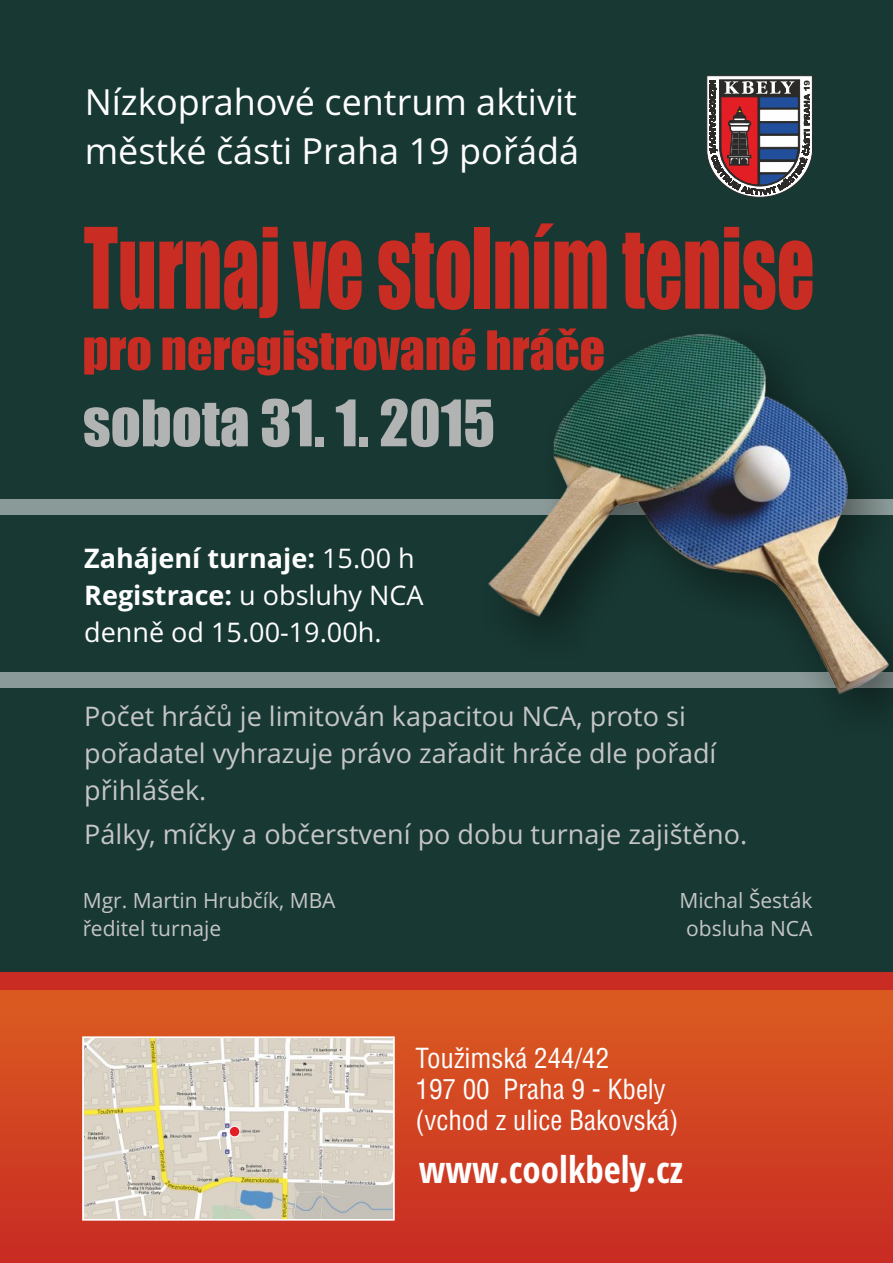
<style>
.page{position:relative;width:893px;height:1263px;background:#183833}
.page>*{position:absolute;margin:0;border:0;box-sizing:border-box;transform-origin:0 0}
.t1{font:103.5px "Impact";color:#c82c23;scale:.72 1}
.t2{font:59.1px "Impact";color:#b2b3b3}
.t3{font:49.95px "Impact";color:#c82c23}
.t4{font:700 condensed 36.9px "Open Sans";color:#fefefe}
.t5{font:36px/49.1px "Open Sans";color:#fefefe}
.t6{font:27px/36.8px "Open Sans";color:#c5c6c6}
.t7{font:27px/36.8px "Open Sans";color:#fefefe}
.t8{font:condensed 27px/31px "Helvetica CE";color:#fefefe}
.t9{font:21px/28.7px "Open Sans";color:#c5c6c6}
.s1{font-weight:700}
</style>
<div class="page">
<div style="left:0;top:990px;width:893px;height:273px;background:linear-gradient(to bottom,#db5c21,#c72b23)"></div>
<div style="left:0;top:973px;width:893px;height:17px;background:#c82c23"></div>
<div style="left:0;top:500px;width:893px;height:15px;background:#8a9a98"></div>
<div style="left:0;top:672px;width:893px;height:15px;background:#8a9a98"></div>
<img style="left:477px;top:334px;width:416px;height:364px">
<svg style="left:707px;top:76px;width:105px;height:121px;background:#816b73"></svg>
<svg style="left:80px;top:1034px;width:317px;height:189px;background:#e29683"></svg>
<img style="left:84px;top:1038px;width:309px;height:180px">
<div style="left:229px;top:1126px;width:11px;height:11px;background:#e31e24;border:1px solid #fefefe;border-radius:50%"></div>
<h3 class="t5" style="left:85px;top:81px;width:496px">Nízkoprahové centrum aktivit městké části Praha 19 pořádá</h3>
<h1 class="t1" style="left:84px;top:227px;width:1016px">Turnaj ve stolním tenise</h1>
<h3 class="t3" style="left:83px;top:330px;width:524px">pro neregistrované hráče</h3>
<h2 class="t2" style="left:83px;top:399px;width:414px">sobota 31. 1. 2015</h2>
<p class="t7" style="left:84px;top:542px;width:341px"><span class="s1">Zahájení turnaje:</span> 15.00 h<br><span class="s1">Registrace:</span> u obsluhy NCA denně od 15.00-19.00h.</p>
<p class="t6" style="left:84px;top:701px;width:634px">Počet hráčů je limitován kapacitou NCA, proto si pořadatel vyhrazuje právo zařadit hráče dle pořadí přihlášek.</p>
<p class="t6" style="left:84px;top:818px;width:664px">Pálky, míčky a občerstvení po dobu turnaje zajištěno.</p>
<p class="t9" style="left:83px;top:888px;width:254px">Mgr. Martin Hrubčík, MBA ředitel turnaje</p>
<p class="t9" style="left:679px;top:888px;width:135px;text-align:center">Michal Šesták obsluha NCA</p>
<p class="t8" style="left:415px;top:1045px;width:265px">Toužimská 244/42<br>197 00 Praha 9 - Kbely (vchod z ulice Bakovská)</p>
<h3 class="t4" style="left:419px;top:1155px;width:266px">www.coolkbely.cz</h3>
</div>
